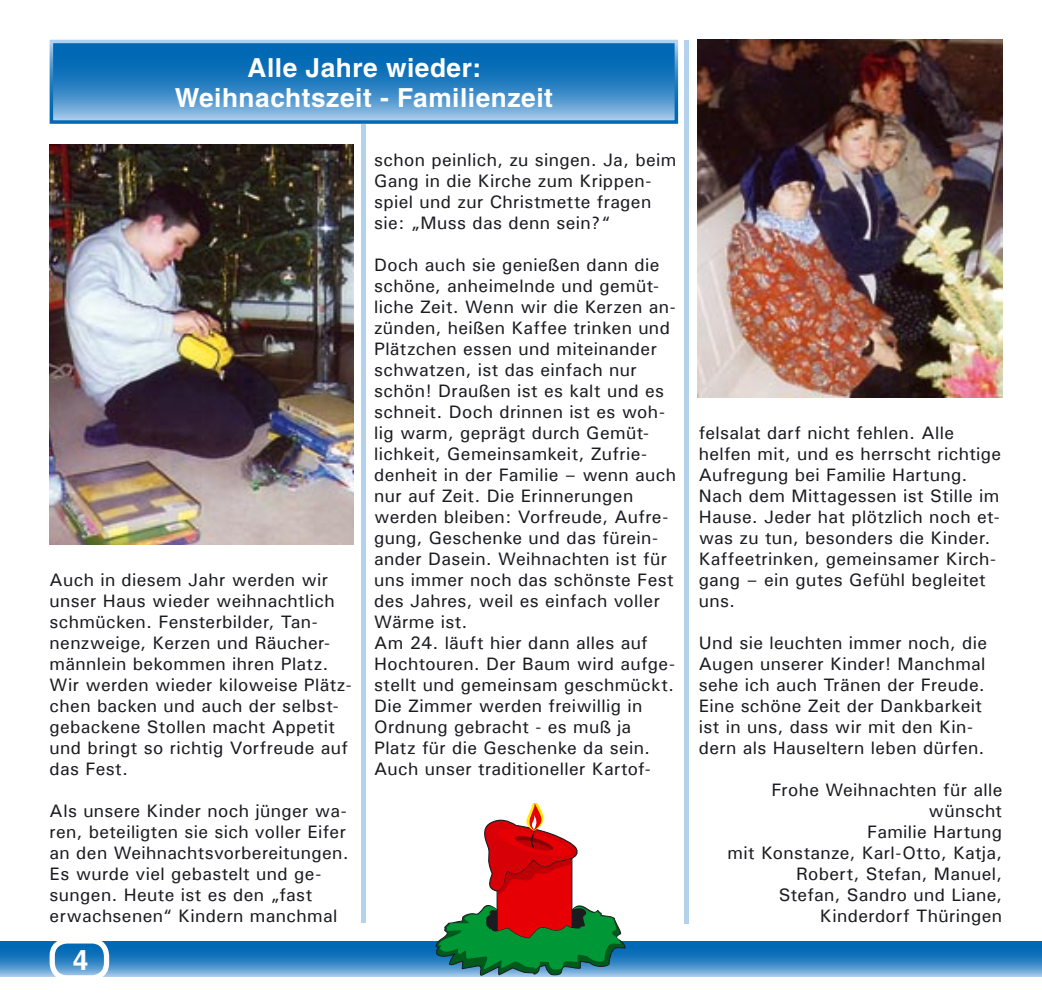
<style>
.page{position:relative;width:1042px;height:993px;background:#fff}
.page>*{position:absolute;margin:0;border:0;box-sizing:border-box;transform-origin:0 0}
.t1{font:700 28px "Helvetica";color:#fff}
.Überschrift{font:700 26.25px "Helvetica";letter-spacing:.02em;color:#fff}
.Mengentext{font:500 18.03px/21px "Univers";letter-spacing:.02em;color:#1b1c20}
</style>
<div class="page">
<svg style="left:0;top:941px;width:1041px;height:34px;background:#2c82c2"></svg>
<svg style="left:55px;top:45px;width:618px;height:74px;background:#3185c4"></svg>
<img style="left:50px;top:145px;width:304px;height:399px">
<img style="left:698px;top:40px;width:304px;height:357px">
<div style="left:361px;top:124px;width:5px;height:798px;background:#b3d2ee"></div>
<div style="left:684px;top:40px;width:5px;height:883px;background:#b3d2ee"></div>
<svg style="left:47px;top:941px;width:65px;height:36px"></svg>
<svg style="left:435px;top:803px;width:191px;height:174px"></svg>
<p class="Überschrift" style="left:248px;top:52px;width:235px">Alle Jahre wieder:</p>
<p class="Überschrift" style="left:175px;top:81px;width:380px">Weihnachtszeit - Familienzeit</p>
<p class="Mengentext" style="left:50px;top:569px;width:304px">Auch in diesem Jahr werden wir unser Haus wieder weihnachtlich schmücken. Fensterbilder, Tan&shy;nenzweige, Kerzen und Räucher&shy;männlein bekommen ihren Platz.<br>Wir werden wieder kiloweise Plätz&shy;chen backen und auch der selbst&shy;gebackene Stollen macht Appetit und bringt so richtig Vorfreude auf das Fest.</p>
<p class="Mengentext" style="left:50px;top:800px;width:300px">Als unsere Kinder noch jünger wa&shy;ren, beteiligten sie sich voller Eifer an den Weihnachtsvorbereitungen.<br>Es wurde viel gebastelt und ge&shy;sungen. Heute ist es den „fast erwachsenen“ Kindern manchmal</p>
<p class="t1" style="left:73px;top:942px;width:17px">4</p>
<p class="Mengentext" style="left:374px;top:149px;width:304px">schon peinlich, zu singen. Ja, beim<br>Gang in die Kirche zum Krippen&shy;spiel und zur Christmette fragen sie: „Muss das denn sein?“</p>
<p class="Mengentext" style="left:374px;top:254px;width:303px">Doch auch sie genießen dann die schöne, anheimelnde und gemüt&shy;liche Zeit. Wenn wir die Kerzen an&shy;zünden, heißen Kaffee trinken und<br>Plätzchen essen und miteinander schwatzen, ist das einfach nur schön! Draußen ist es kalt und es schneit. Doch drinnen ist es woh&shy;lig warm, geprägt durch Gemüt&shy;lichkeit, Gemeinsamkeit, Zufrie&shy;denheit in der Familie – wenn auch nur auf Zeit. Die Erinnerungen werden bleiben: Vorfreude, Aufre&shy;gung, Geschenke und das fürein&shy;ander Dasein. Weihnachten ist für uns immer noch das schönste Fest des Jahres, weil es einfach voller<br>Wärme ist.</p>
<p class="Mengentext" style="left:374px;top:632px;width:302px">Am 24. läuft hier dann alles auf<br>Hochtouren. Der Baum wird aufge&shy;stellt und gemeinsam geschmückt.<br>Die Zimmer werden freiwillig in<br>Ordnung gebracht - es muß ja<br>Platz für die Geschenke da sein.<br>Auch unser traditioneller Kartof-</p>
<p class="Mengentext" style="left:699px;top:422px;width:304px">felsalat darf nicht fehlen. Alle helfen mit, und es herrscht richtige Aufregung bei Familie Hartung.<br>Nach dem Mittagessen ist Stille im Hause. Jeder hat plötzlich noch et&shy;was zu tun, besonders die Kinder.</p>
<p class="Mengentext" style="left:699px;top:548px;width:299px">Kaffeetrinken, gemeinsamer Kirch&shy;gang – ein gutes Gefühl begleitet uns.</p>
<p class="Mengentext" style="left:699px;top:632px;width:290px;text-align:justify">Und sie leuchten immer noch, die Augen unserer Kinder! Manchmal sehe ich auch Tränen der Freude.</p>
<p class="Mengentext" style="left:699px;top:695px;width:287px">Eine schöne Zeit der Dankbarkeit ist in uns, dass wir mit den Kin&shy;dern als Hauseltern leben dürfen.</p>
<p class="Mengentext" style="left:771px;top:779px;width:232px;text-align:right">Frohe Weihnachten für alle wünscht<br>Familie Hartung</p>
<p class="Mengentext" style="left:727px;top:842px;width:276px;text-align:right">mit Konstanze, Karl-Otto, Katja,<br>Robert, Stefan, Manuel,</p>
<p class="Mengentext" style="left:778px;top:884px;width:225px">Stefan, Sandro und Liane,</p>
<p class="Mengentext" style="left:820px;top:905px;width:184px">Kinderdorf Thüringen</p>
</div>
